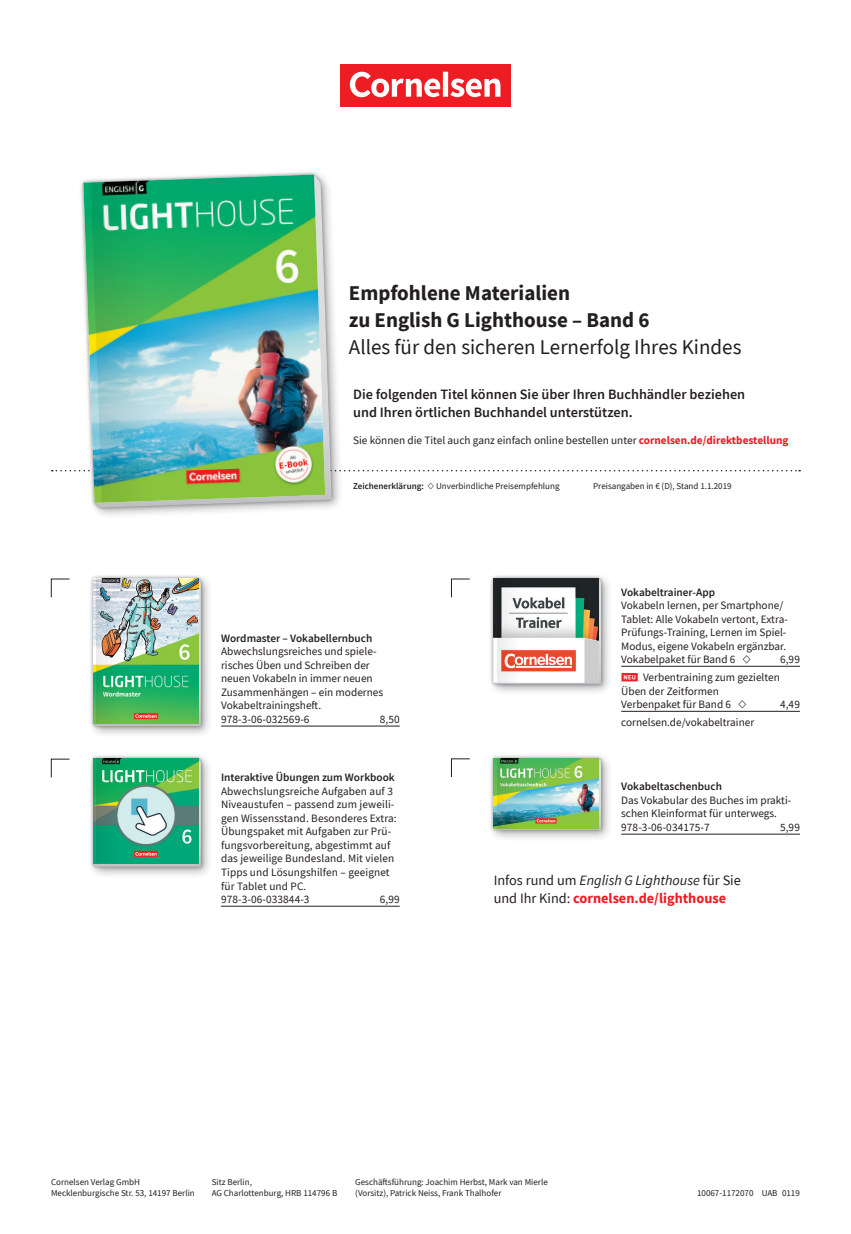
<style>
.page{position:relative;width:851px;height:1234px;background:#fff}
.page>*{position:absolute;margin:0;border:0;box-sizing:border-box;transform-origin:0 0}
.t1{font:700 21px/27px "CV Source Sans";color:#231f20}
.t2{font:21px "CV Source Sans";color:#231f20}
.t3{font:600 14.25px/18px "CV Source Sans";color:#231f20}
.t4{font:14.25px/18px "CV Source Sans";color:#231f20}
.t5{font:11.25px/13.5px "CV Source Sans";color:#231f20}
.t6{font:600 11.25px "CV Source Sans";color:#231f20}
.t7{font:9px/10.5px "CV Source Sans";color:#231f20}
.t8{font:600 9px "CV Source Sans";color:#231f20}
.s1{font-weight:700;color:#ee1d23}
.s2{font-style:italic}
</style>
<div class="page">
<div style="left:87px;top:572px;width:126px;height:166px;background:#231f20;opacity:.4"></div>
<div style="left:90px;top:575px;width:114px;height:154px;background:#231f20;opacity:.4"></div>
<svg style="left:93px;top:578px;width:108px;height:148px"></svg>
<img style="left:93px;top:578px;width:105px;height:145px">
<img style="left:97px;top:578px;width:23px;height:145px">
<svg style="left:51px;top:578px;width:19px;height:19px"></svg>
<div style="left:77px;top:168px;width:267px;height:351px;background:#231f20;opacity:.4"></div>
<svg style="left:80px;top:171px;width:255px;height:340px"></svg>
<img style="left:83px;top:174px;width:242px;height:329px">
<hr style="left:221px;top:725px;width:178px;height:1px;background:#231f20">
<div style="left:487px;top:752px;width:126px;height:90px;background:#231f20;opacity:.4"></div>
<div style="left:490px;top:755px;width:114px;height:78px;background:#231f20;opacity:.4"></div>
<svg style="left:493px;top:758px;width:108px;height:71px"></svg>
<img style="left:493px;top:758px;width:105px;height:70px">
<svg style="left:497px;top:758px;width:23px;height:70px;background:#6aa972"></svg>
<svg style="left:451px;top:758px;width:19px;height:19px"></svg>
<hr style="left:621px;top:833px;width:178px;height:1px;background:#231f20">
<div style="left:487px;top:572px;width:126px;height:124px;background:#231f20;opacity:.4"></div>
<div style="left:490px;top:575px;width:114px;height:112px;background:#231f20;opacity:.4"></div>
<svg style="left:493px;top:578px;width:108px;height:106px"></svg>
<img style="left:493px;top:578px;width:105px;height:104px">
<svg style="left:497px;top:578px;width:23px;height:104px"></svg>
<svg style="left:451px;top:578px;width:19px;height:19px"></svg>
<hr style="left:621px;top:666px;width:178px;height:1px;background:#231f20">
<hr style="left:621px;top:711px;width:178px;height:1px;background:#231f20">
<svg style="left:51px;top:758px;width:19px;height:19px"></svg>
<div style="left:87px;top:752px;width:126px;height:126px;background:#231f20;opacity:.4"></div>
<div style="left:90px;top:755px;width:114px;height:115px;background:#231f20;opacity:.4"></div>
<svg style="left:93px;top:758px;width:108px;height:108px"></svg>
<img style="left:93px;top:758px;width:105px;height:105px">
<svg style="left:97px;top:758px;width:23px;height:104px;background:#299b6a"></svg>
<hr style="left:221px;top:905px;width:178px;height:1px;background:#231f20">
<div style="left:340px;top:64px;width:170px;height:42px;background:#ee1d23"></div>
<svg style="left:350px;top:72px;width:150px;height:25px"></svg>
<svg style="left:52px;top:180px;width:748px;height:322px"></svg>
<h1 class="t1" style="left:349px;top:279px;width:302px">Empfohlene Materialien<br>zu English G Lighthouse – Band 6</h1>
<h1 class="t2" style="left:349px;top:333px;width:394px">Alles für den sicheren Lernerfolg Ihres Kindes</h1>
<p class="t3" style="left:353px;top:384px;width:393px">Die folgenden Titel können Sie über Ihren Buchhändler beziehen und Ihren örtlichen Buchhandel unterstützen.</p>
<p class="t5" style="left:353px;top:433px;width:437px">Sie können die Titel auch ganz einfach online bestellen unter <span class="s1">cornelsen.de/direktbestellung</span></p>
<p class="t8" style="left:353px;top:479px;width:72px">Zeichenerklärung:</p>
<p class="t7" style="left:436px;top:480px;width:125px">Unverbindliche Preisempfehlung</p>
<p class="t7" style="left:593px;top:480px;width:140px">Preisangaben in € (D), Stand 1.1.2019</p>
<p class="t6" style="left:221px;top:630px;width:153px">Wordmaster – Vokabellernbuch</p>
<p class="t5" style="left:221px;top:644px;width:164px">Abwechslungsreiches und spiele&shy;risches Üben und Schreiben der neuen Vokabeln in immer neuen<br>Zusammenhängen – ein modernes<br>Vokabeltrainingsheft.<br>978-3-06-032569-6</p>
<p class="t5" style="left:380px;top:712px;width:21px">8,50</p>
<p class="t6" style="left:221px;top:770px;width:175px">Interaktive Übungen zum Workbook</p>
<p class="t5" style="left:221px;top:784px;width:177px">Abwechslungsreiche Aufgaben auf 3<br>Niveaustufen – passend zum jeweili&shy;gen Wissensstand. Besonderes Extra:<br>Übungspaket mit Aufgaben zur Prü&shy;fungsvorbereitung, abgestimmt auf das jeweilige Bundesland. Mit vielen<br>Tipps und Lösungshilfen – geeignet für Tablet und PC.<br>978-3-06-033844-3</p>
<p class="t5" style="left:380px;top:892px;width:21px">6,99</p>
<p class="t6" style="left:621px;top:584px;width:95px">Vokabeltrainer-App</p>
<p class="t5" style="left:621px;top:598px;width:167px">Vokabeln lernen, per Smartphone/ Tablet: Alle Vokabeln vertont, Extra-Prüfungs-Training, Lernen im Spiel-Modus, eigene Vokabeln ergänzbar.<br>Vokabelpaket für Band 6</p>
<p class="t5" style="left:779px;top:652px;width:21px">6,99</p>
<p class="t5" style="left:621px;top:670px;width:160px;text-indent:22px">Verbentraining zum gezielten<br>Üben der Zeitformen<br>Verbenpaket für Band 6</p>
<p class="t5" style="left:779px;top:697px;width:21px">4,49</p>
<p class="t5" style="left:621px;top:715px;width:134px">cornelsen.de/vokabeltrainer</p>
<p class="t6" style="left:621px;top:779px;width:102px">Vokabeltaschenbuch</p>
<p class="t5" style="left:621px;top:793px;width:172px">Das Vokabular des Buches im prakti&shy;schen Kleinformat für unterwegs.<br>978-3-06-034175-7</p>
<p class="t5" style="left:779px;top:820px;width:21px">5,99</p>
<p class="t4" style="left:493px;top:871px;width:249px">Infos rund um <span class="s2">English G Lighthouse</span> für Sie und Ihr Kind: <span class="s1">cornelsen.de/lighthouse</span></p>
<p class="t7" style="left:51px;top:1176px;width:145px">Cornelsen Verlag GmbH<br>Mecklenburgische Str. 53, 14197 Berlin</p>
<p class="t7" style="left:212px;top:1176px;width:127px">Sitz Berlin,<br>AG Charlottenburg, HRB 114796 B</p>
<p class="t7" style="left:355px;top:1176px;width:194px">Geschäftsführung: Joachim Herbst, Mark van Mierle (Vorsitz), Patrick Neiss, Frank Thalhofer</p>
<p class="t7" style="left:697px;top:1186px;width:104px">10067-1172070 UAB 0119</p>
</div>
